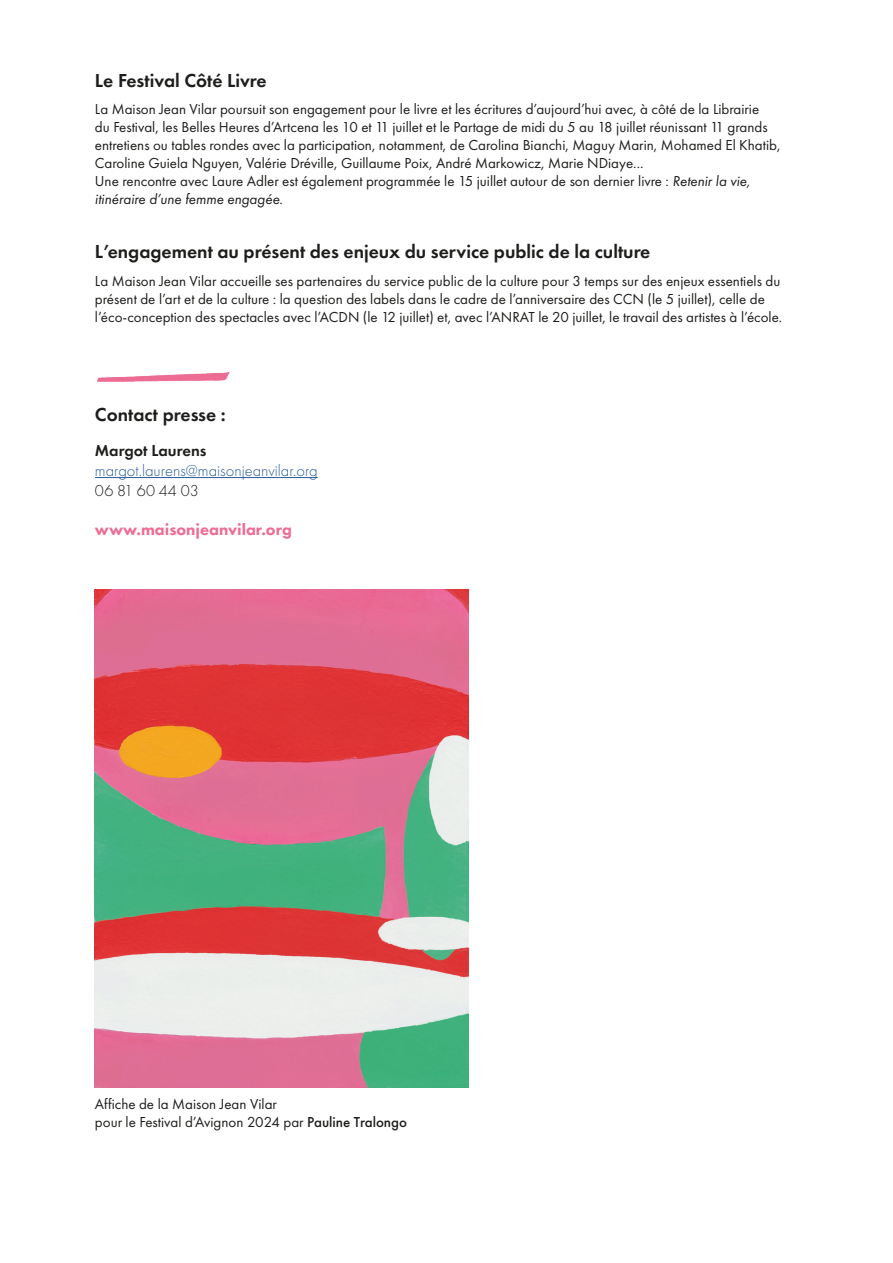
<style>
.page{position:relative;width:893px;height:1263px;background:#fff}
.page>*{position:absolute;margin:0;border:0;box-sizing:border-box;transform-origin:0 0}
.t1{font:600 19.5px "Futura PT";color:#1d1d1b}
.t2{font:300 16.5px "Futura PT";color:#275b9c}
.t3{font:800 16.5px "Futura PT";color:#ed6c95}
.t4{font:600 16.5px "Futura PT";color:#1d1d1b}
.t5{font:300 16.5px "Futura PT";color:#1d1d1b}
.t6{font:15px/18px "Futura PT";color:#1d1d1b}
.s1{font-style:italic}
.s2{font-weight:500}
</style>
<div class="page">
<hr style="left:95px;top:477px;width:223px;height:1px;background:#275b9c">
<img style="left:97px;top:371px;width:133px;height:11px">
<img style="left:95px;top:589px;width:373px;height:498px">
<h1 class="t1" style="left:95px;top:68px;width:173px">Le Festival Côté Livre</h1>
<p class="t6" style="left:95px;top:100px;width:687px">La Maison Jean Vilar poursuit son engagement pour le livre et les écritures d’aujourd’hui avec, à côté de la Librairie<br>du Festival, les Belles Heures d’Artcena les 10 et 11 juillet et le Partage de midi du 5 au 18 juillet réunissant 11 grands entretiens ou tables rondes avec la participation, notamment, de Carolina Bianchi, Maguy Marin, Mohamed El Khatib, Caroline Guiela Nguyen, Valérie Dréville, Guillaume Poix, André Markowicz, Marie NDiaye...<br>Une rencontre avec Laure Adler est également programmée le 15 juillet autour de son dernier livre : <span class="s1">Retenir la vie, itinéraire d’une femme engagée</span>.</p>
<h1 class="t1" style="left:95px;top:239px;width:557px">L’engagement au présent des enjeux du service public de la culture</h1>
<p class="t6" style="left:95px;top:272px;width:689px">La Maison Jean Vilar accueille ses partenaires du service public de la culture pour 3 temps sur des enjeux essentiels du présent de l’art et de la culture : la question des labels dans le cadre de l’anniversaire des CCN (le 5 juillet), celle de l’éco-conception des spectacles avec l’ACDN (le 12 juillet) et, avec l’ANRAT le 20 juillet, le travail des artistes à l’école.</p>
<h1 class="t1" style="left:95px;top:403px;width:132px">Contact presse :</h1>
<p class="t4" style="left:95px;top:440px;width:113px">Margot Laurens</p>
<p class="t2" style="left:95px;top:461px;width:224px">margot.laurens@maisonjeanvilar.org</p>
<p class="t5" style="left:95px;top:481px;width:105px">06 81 60 44 03</p>
<p class="t3" style="left:95px;top:519px;width:198px">www.maisonjeanvilar.org</p>
<p class="t6" style="left:95px;top:1095px;width:314px">Affiche de la Maison Jean Vilar<br>pour le Festival d’Avignon 2024 par <span class="s2">Pauline Tralongo</span></p>
</div>
